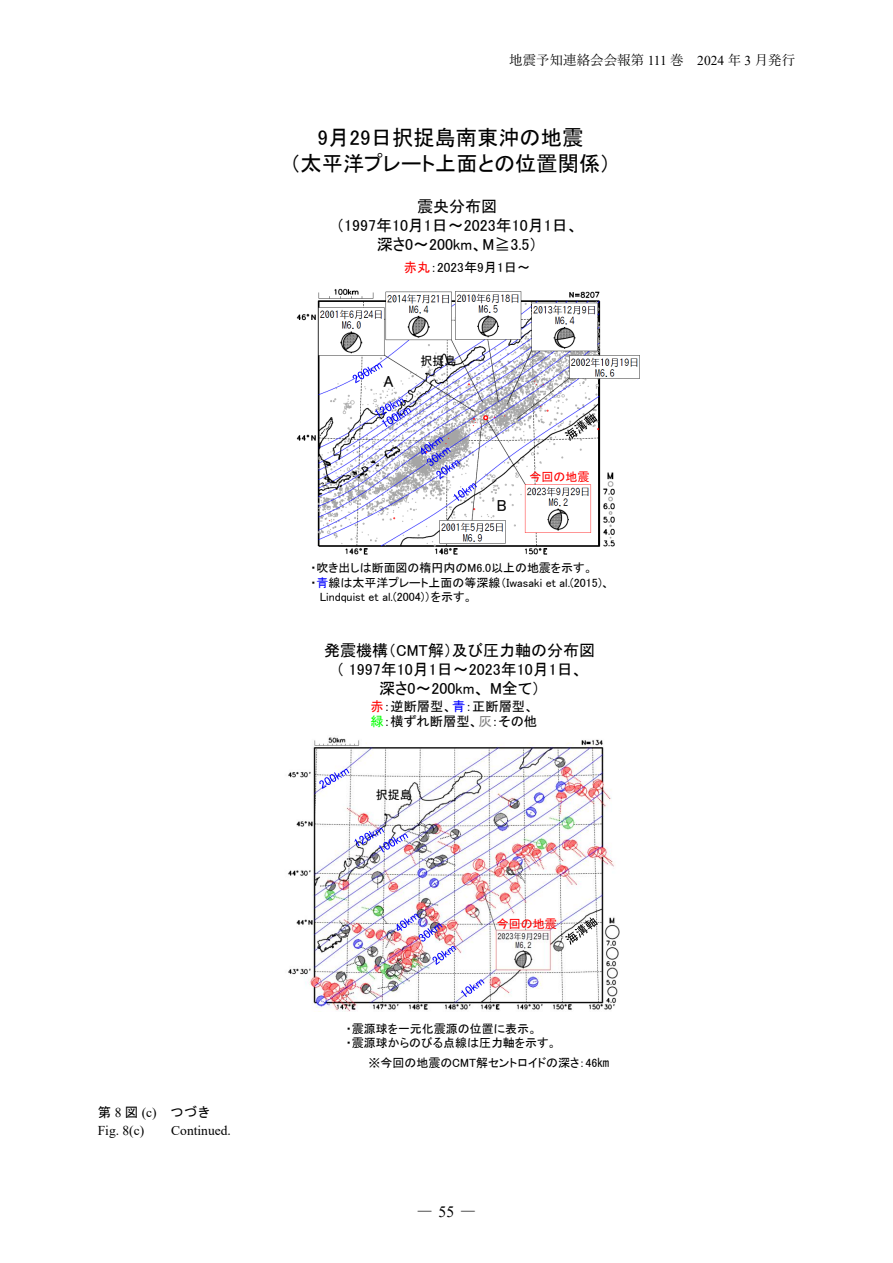
<style>
.page{position:relative;width:893px;height:1263px;background:#fff}
.page>*{position:absolute;margin:0;border:0;box-sizing:border-box;transform-origin:0 0}
.t1{font:21.3px/25.5px "MS P Gothic";color:#000;text-align:center}
.t2{font:15.9px/19.2px "MS P Gothic";color:#000;text-align:center}
.t3{font:15.75px "Yu Mincho";color:#000}
.t4{font:13.5px "Yu Mincho";color:#000}
.t5{font:13.5px "Times New Roman";color:#000}
.t6{font:13.5px "MS Gothic";color:#000}
.t7{font:13.2px/16px "MS P Gothic";color:#000}
.t8{font:12px/14.4px "MS P Gothic";color:#000}
.t9{font:12px "MS P Gothic";color:#f00}
.s1{font-family:"Times New Roman"}
.s2{color:#f00}
.s3{color:#00f}
.s4{color:#0f0}
.s5{color:#7f7f7f}
</style>
<div class="page">
<img style="left:296px;top:288px;width:344px;height:267px">
<img style="left:288px;top:737px;width:332px;height:275px">
<svg style="left:421px;top:437px;width:56px;height:64px"></svg>
<svg style="left:352px;top:363px;width:31px;height:20px"></svg>
<svg style="left:375px;top:398px;width:36px;height:29px"></svg>
<svg style="left:461px;top:979px;width:23px;height:18px"></svg>
<img style="left:397px;top:914px;width:59px;height:51px">
<svg style="left:319px;top:769px;width:30px;height:20px"></svg>
<svg style="left:354px;top:828px;width:54px;height:24px"></svg>
<svg style="left:565px;top:413px;width:32px;height:28px"></svg>
<svg style="left:565px;top:917px;width:33px;height:28px"></svg>
<p class="t6" style="left:98px;top:1105px;width:114px">第 <span class="s1">8</span> 図 <span class="s1">(c)</span>　つづき</p>
<p class="t5" style="left:98px;top:1120px;width:48px">Fig. 8(c)</p>
<p class="t5" style="left:171px;top:1120px;width:61px">Continued.</p>
<p class="t4" style="left:509px;top:48px;width:287px">地震予知連絡会会報第 <span class="s1">111</span> 巻　<span class="s1">2024</span> 年 <span class="s1">3</span> 月発行</p>
<p class="t1" style="left:290px;top:125px;width:323px">9月29日択捉島南東沖の地震<br>（太平洋プレート上面との位置関係）</p>
<p class="t2" style="left:336px;top:197px;width:244px">震央分布図<br>（1997年10月1日～2023年10月1日、深さ0～200km、M≧3.5）</p>
<p class="t7" style="left:404px;top:259px;width:128px"><span class="s2">赤丸</span>：2023年9月1日～</p>
<p class="t2" style="left:383px;top:372px;width:12px">A</p>
<p class="t8" style="left:420px;top:354px;width:37px">択捉島</p>
<p class="t2" style="left:497px;top:496px;width:12px">B</p>
<p class="t9" style="left:530px;top:471px;width:61px">今回の地震</p>
<p class="t8" style="left:310px;top:561px;width:284px">・吹き出しは断面図の楕円内のM6.0以上の地震を示す。</p>
<p class="t8" style="left:310px;top:575px;width:301px">・<span class="s3">青</span>線は太平洋プレート上面の等深線（Iwasaki et al.(2015)、</p>
<p class="t8" style="left:320px;top:589px;width:154px">Lindquist et al.(2004)）を示す。</p>
<p class="t2" style="left:324px;top:640px;width:272px">発震機構（CMT解）及び圧力軸の分布図（ 1997年10月1日～2023年10月1日、<br>深さ0～200km、 M全て）</p>
<p class="t7" style="left:370px;top:698px;width:168px"><span class="s2">赤</span>：逆断層型、<span class="s3">青</span>：正断層型、<span class="s4">緑</span>：横ずれ断層型、<span class="s5">灰</span>：その他</p>
<p class="t8" style="left:376px;top:787px;width:37px">択捉島</p>
<p class="t9" style="left:497px;top:918px;width:61px">今回の地震</p>
<p class="t8" style="left:346px;top:1021px;width:212px">・震源球を一元化震源の位置に表示。<br>・震源球からのびる点線は圧力軸を示す。</p>
<p class="t8" style="left:368px;top:1056px;width:242px">※今回の地震のCMT解セントロイドの深さ：46㎞</p>
<h3 class="t3" style="left:417px;top:1197px;width:61px">―<span class="s1">55</span>―</h3>
</div>
